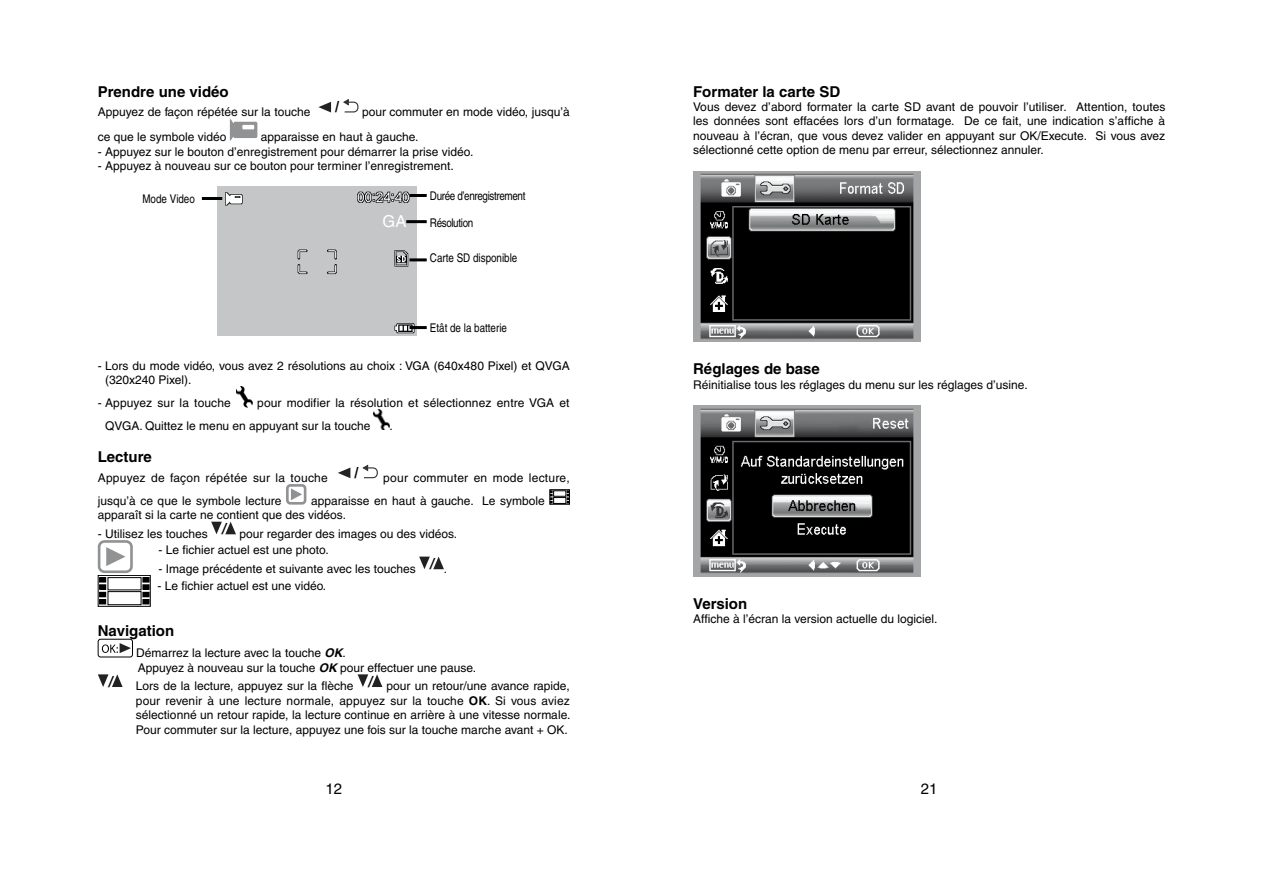
<style>
.page{position:relative;width:1263px;height:893px;background:#fff}
.page>*{position:absolute;margin:0;border:0;box-sizing:border-box;transform-origin:0 0}
.t1{font:16.5px "Helvetica";color:#fff}
.t2{font:700 15px "Helvetica";color:#000}
.t3{font:15px "Helvetica";color:#000}
.t4{font:700 condensed 15px "Helvetica";color:#000}
.t5{font:italic 700 condensed 15px "Helvetica";color:#000}
.t6{font:12px/14.4px "Helvetica";color:#000}
.t7{font:12px "Helvetica";letter-spacing:.02em;color:#000}
.t8{font:condensed 12px "Helvetica";color:#000}
.t9{font:condensed 12px "Helvetica";letter-spacing:-.03em;color:#000}
.s1{font-weight:700;font-style:italic}
.s2{font-weight:700}
</style>
<div class="page">
<img style="left:693px;top:171px;width:228px;height:171px">
<img style="left:693px;top:405px;width:228px;height:171px">
<svg style="left:318px;top:102px;width:13px;height:10px"></svg>
<svg style="left:343px;top:99px;width:15px;height:14px"></svg>
<svg style="left:230px;top:118px;width:27px;height:23px"></svg>
<div style="left:218px;top:187px;width:198px;height:149px;background:#c5c6c8"></div>
<div style="left:221px;top:311px;width:39px;height:23px;background:#c5c6c7;border-radius:4px"></div>
<hr style="left:409px;top:194px;width:18px;height:3px;background:#000">
<hr style="left:202px;top:197px;width:20px;height:3px;background:#000">
<hr style="left:406px;top:220px;width:21px;height:3px;background:#000">
<hr style="left:409px;top:258px;width:18px;height:3px;background:#000">
<hr style="left:409px;top:326px;width:18px;height:3px;background:#000">
<img style="left:236px;top:386px;width:16px;height:21px">
<img style="left:374px;top:409px;width:16px;height:21px">
<svg style="left:338px;top:467px;width:12px;height:11px"></svg>
<svg style="left:362px;top:465px;width:16px;height:14px"></svg>
<div style="left:286px;top:484px;width:20px;height:21px;border:3px solid #909293;border-radius:3px"></div>
<svg style="left:290px;top:487px;width:13px;height:14px"></svg>
<div style="left:549px;top:489px;width:21px;height:16px;border:1px solid #000"></div>
<div style="left:553px;top:490px;width:13px;height:7px;border:1px solid #000"></div>
<div style="left:553px;top:497px;width:13px;height:7px;border:1px solid #000"></div>
<svg style="left:550px;top:490px;width:3px;height:14px"></svg>
<svg style="left:567px;top:490px;width:2px;height:14px"></svg>
<svg style="left:211px;top:522px;width:25px;height:12px"></svg>
<div style="left:98px;top:540px;width:35px;height:33px;border:3px solid #909293;border-radius:5px"></div>
<svg style="left:106px;top:547px;width:20px;height:19px"></svg>
<svg style="left:419px;top:557px;width:25px;height:12px"></svg>
<div style="left:98px;top:575px;width:53px;height:32px;border:1px solid #000"></div>
<div style="left:108px;top:577px;width:33px;height:13px;border:1px solid #000"></div>
<div style="left:108px;top:591px;width:34px;height:14px;border:1px solid #000"></div>
<div style="left:99px;top:577px;width:7px;height:6px;border:1px solid #000"></div>
<svg style="left:99px;top:578px;width:7px;height:26px"></svg>
<div style="left:142px;top:577px;width:8px;height:6px;border:1px solid #000"></div>
<svg style="left:143px;top:578px;width:6px;height:24px"></svg>
<div style="left:142px;top:599px;width:8px;height:5px;border:1px solid #000"></div>
<div style="left:98px;top:639px;width:35px;height:18px;border:1px solid #000;border-radius:2px"></div>
<svg style="left:102px;top:643px;width:29px;height:10px"></svg>
<svg style="left:98px;top:674px;width:25px;height:13px"></svg>
<svg style="left:358px;top:674px;width:24px;height:13px"></svg>
<p class="t2" style="left:98px;top:82px;width:132px">Prendre une vidéo</p>
<p class="t6" style="left:98px;top:104px;width:214px">Appuyez de façon répétée sur la touche</p>
<p class="t4" style="left:335px;top:98px;width:5px">/</p>
<p class="t6" style="left:362px;top:104px;width:209px">pour commuter en mode vidéo, jusqu’à</p>
<p class="t6" style="left:98px;top:130px;width:130px">ce que le symbole vidéo</p>
<p class="t6" style="left:261px;top:130px;width:159px">apparaisse en haut à gauche.</p>
<p class="t6" style="left:98px;top:144px;width:377px">- Appuyez sur le bouton d’enregistrement pour démarrer la prise vidéo.</p>
<p class="t6" style="left:98px;top:159px;width:357px">- Appuyez à nouveau sur ce bouton pour terminer l’enregistrement.</p>
<p class="t8" style="left:142px;top:192px;width:54px">Mode Video</p>
<h1 class="t1" style="left:383px;top:212px;width:25px">GA</h1>
<p class="t9" style="left:430px;top:188px;width:97px">Durée d’enregistrement</p>
<p class="t9" style="left:430px;top:216px;width:45px">Résolution</p>
<p class="t8" style="left:430px;top:251px;width:89px">Carte SD disponible</p>
<p class="t8" style="left:430px;top:321px;width:79px">Etât de la batterie</p>
<p class="t6" style="left:105px;top:358px;width:466px;text-indent:-7px">- Lors du mode vidéo, vous avez 2 résolutions au choix : VGA (640x480 Pixel) et QVGA (320x240 Pixel).</p>
<p class="t6" style="left:98px;top:396px;width:134px">- Appuyez sur la touche</p>
<p class="t6" style="left:105px;top:391px;width:466px;line-height:23px;text-indent:152px">pour modifier la résolution et sélectionnez entre VGA et<br>QVGA. Quittez le menu en appuyant sur la touche</p>
<p class="t6" style="left:390px;top:418px;width:5px">.</p>
<p class="t2" style="left:98px;top:448px;width:56px">Lecture</p>
<p class="t7" style="left:98px;top:470px;width:231px">Appuyez de façon répétée sur la touche</p>
<p class="t4" style="left:355px;top:464px;width:5px">/</p>
<p class="t7" style="left:383px;top:470px;width:188px">pour commuter en mode lecture,</p>
<p class="t6" style="left:98px;top:493px;width:185px">jusqu’à ce que le symbole lecture</p>
<p class="t6" style="left:98px;top:493px;width:448px;text-indent:213px">apparaisse en haut à gauche. Le symbole apparaît si la carte ne contient que des vidéos.</p>
<p class="t6" style="left:98px;top:526px;width:361px">- Utilisez les touches <sup>/</sup> pour regarder des images ou des vidéos.</p>
<p class="t6" style="left:158px;top:542px;width:172px">- Le fichier actuel est une photo.</p>
<p class="t6" style="left:158px;top:561px;width:290px">- Image précédente et suivante avec les touches <sup>/</sup> .</p>
<p class="t6" style="left:157px;top:578px;width:170px">- Le fichier actuel est une vidéo.</p>
<p class="t2" style="left:98px;top:622px;width:78px">Navigation</p>
<p class="t6" style="left:136px;top:646px;width:342px">Démarrez la lecture avec la touche <span class="s1">OK</span>.<br>Appuyez à nouveau sur la touche <span class="s1">OK</span> pour effectuer une pause.</p>
<p class="t5" style="left:109px;top:673px;width:5px">/</p>
<p class="t6" style="left:136px;top:679px;width:436px;text-align:justify">Lors de la lecture, appuyez sur la flèche <sup>/</sup> pour un retour/une avance rapide, pour revenir à une lecture normale, appuyez sur la touche <span class="s2">OK</span>. Si vous aviez sélectionné un retour rapide, la lecture continue en arrière à une vitesse normale.<br>Pour commuter sur la lecture, appuyez une fois sur la touche marche avant + OK.</p>
<p class="t2" style="left:693px;top:82px;width:149px">Formater la carte SD</p>
<p class="t6" style="left:693px;top:100px;width:474px;text-align:justify">Vous devez d’abord formater la carte SD avant de pouvoir l’utiliser. Attention, toutes les données sont effacées lors d’un formatage. De ce fait, une indication s’affiche à nouveau à l’écran, que vous devez valider en appuyant sur OK/Execute. Si vous avez sélectionné cette option de menu par erreur, sélectionnez annuler.</p>
<p class="t2" style="left:693px;top:360px;width:128px">Réglages de base</p>
<p class="t6" style="left:693px;top:377px;width:336px">Réinitialise tous les réglages du menu sur les réglages d’usine.</p>
<p class="t2" style="left:693px;top:594px;width:56px">Version</p>
<p class="t6" style="left:693px;top:612px;width:246px">Affiche à l’écran la version actuelle du logiciel.</p>
<p class="t3" style="left:325px;top:780px;width:18px">12</p>
<p class="t3" style="left:921px;top:780px;width:18px">21</p>
</div>
